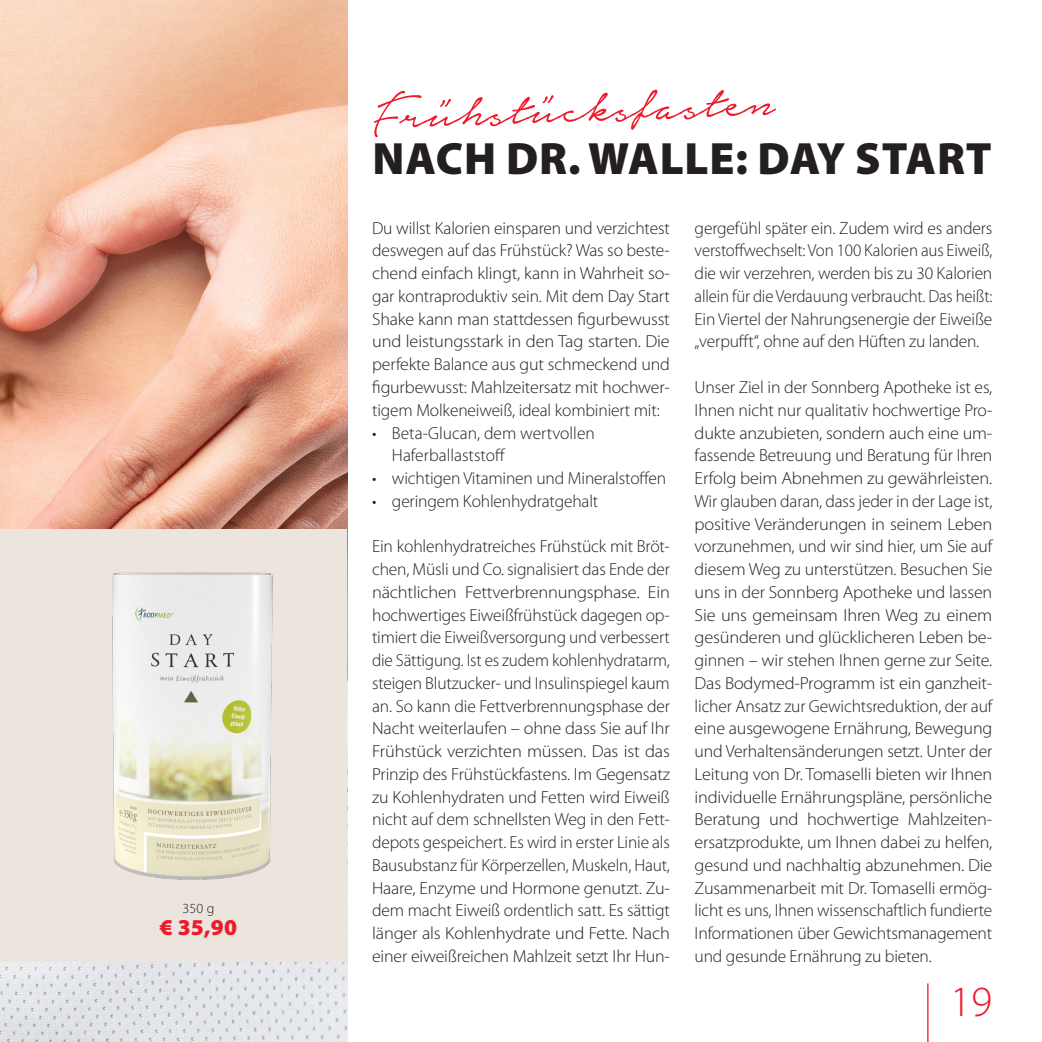
<style>
.page{position:relative;width:1042px;height:1042px;background:#fff}
.page>*{position:absolute;margin:0;border:0;box-sizing:border-box;transform-origin:0 0}
.t1{font:66.5px "Notera Personal Use Only";color:#ee1b2d}
.t2{font:900 45.5px "Myriad Pro";letter-spacing:.02em;color:#231f20}
.t3{font:300 43.23px "Myriad Pro";color:#ee1b2d}
.t4{font:900 22.75px "Myriad Pro";color:#ee1b2d}
.t5{font:300 17.5px/22.8px "Myriad Pro";letter-spacing:-.01em;color:#231f20;text-align:justify}
.t6{font:300 14px "Myriad Pro";color:#231f20}
</style>
<div class="page">
<img style="left:0;top:0;width:347px;height:1042px">
<div style="left:0;top:529px;width:347px;height:433px;background:#ebe5de"></div>
<img style="left:112px;top:566px;width:236px;height:351px">
<hr style="left:927px;top:983px;width:1px;height:59px;background:#ee1b2d">
<p class="t6" style="left:183px;top:901px;width:33px">350 g</p>
<h3 class="t4" style="left:160px;top:915px;width:79px">€ 35,90</h3>
<h1 class="t1" style="left:372px;top:81px;width:403px;rotate:-2deg">Frühstücksfasten</h1>
<h2 class="t2" style="left:373px;top:133px;width:621px">NACH DR. WALLE: DAY START</h2>
<p class="t5" style="left:372px;top:217px;width:299px">Du willst Kalorien einsparen und verzichtest deswegen auf das Frühstück? Was so beste&shy;chend einfach klingt, kann in Wahrheit so&shy;gar kontraproduktiv sein. Mit dem Day Start Shake kann man stattdessen figurbewusst und leistungsstark in den Tag starten. Die perfekte Balance aus gut schmeckend und figurbewusst: Mahlzeitersatz mit hochwer&shy;tigem Molkeneiweiß, ideal kombiniert mit:</p>
<p class="t5" style="left:392px;top:421px;width:204px;text-indent:-20px">• Beta-Glucan, dem wertvollen<br>Haferballaststoff</p>
<p class="t5" style="left:372px;top:467px;width:296px">• wichtigen Vitaminen und Mineralstoffen</p>
<p class="t5" style="left:372px;top:490px;width:228px">• geringem Kohlenhydratgehalt</p>
<p class="t5" style="left:372px;top:535px;width:299px">Ein kohlenhydratreiches Frühstück mit Bröt&shy;chen, Müsli und Co. signalisiert das Ende der nächtlichen Fettverbrennungsphase. Ein hochwertiges Eiweißfrühstück dagegen op&shy;timiert die Eiweißversorgung und verbessert die Sättigung. Ist es zudem kohlenhydratarm, steigen Blutzucker- und Insulinspiegel kaum an. So kann die Fettverbrennungsphase der Nacht weiterlaufen – ohne dass Sie auf Ihr Frühstück verzichten müssen. Das ist das Prinzip des Frühstückfastens. Im Gegensatz zu Kohlenhydraten und Fetten wird Eiweiß nicht auf dem schnellsten Weg in den Fett&shy;depots gespeichert. Es wird in erster Linie als Bausubstanz für Körperzellen, Muskeln, Haut, Haare, Enzyme und Hormone genutzt. Zu&shy;dem macht Eiweiß ordentlich satt. Es sättigt länger als Kohlenhydrate und Fette. Nach einer eiweißreichen Mahlzeit setzt Ihr Hun-</p>
<p class="t5" style="left:694px;top:217px;width:299px">gergefühl später ein. Zudem wird es anders verstoffwechselt: Von 100 Kalorien aus Eiweiß, die wir verzehren, werden bis zu 30 Kalorien allein für die Verdauung verbraucht. Das heißt:<br>Ein Viertel der Nahrungsenergie der Eiweiße „verpufft“, ohne auf den Hüften zu landen.</p>
<p class="t5" style="left:694px;top:376px;width:299px">Unser Ziel in der Sonnberg Apotheke ist es, Ihnen nicht nur qualitativ hochwertige Pro&shy;dukte anzubieten, sondern auch eine um&shy;fassende Betreuung und Beratung für Ihren Erfolg beim Abnehmen zu gewährleisten.<br>Wir glauben daran, dass jeder in der Lage ist, positive Veränderungen in seinem Leben vorzunehmen, und wir sind hier, um Sie auf diesem Weg zu unterstützen. Besuchen Sie uns in der Sonnberg Apotheke und lassen Sie uns gemeinsam Ihren Weg zu einem gesünderen und glücklicheren Leben be&shy;ginnen – wir stehen Ihnen gerne zur Seite.<br>Das Bodymed-Programm ist ein ganzheit&shy;licher Ansatz zur Gewichtsreduktion, der auf eine ausgewogene Ernährung, Bewegung und Verhaltensänderungen setzt. Unter der Leitung von Dr. Tomaselli bieten wir Ihnen individuelle Ernährungspläne, persönliche Beratung und hochwertige Mahlzeiten&shy;ersatzprodukte, um Ihnen dabei zu helfen, gesund und nachhaltig abzunehmen. Die Zusammenarbeit mit Dr. Tomaselli ermög&shy;licht es uns, Ihnen wissenschaftlich fundierte Informationen über Gewichtsmanagement und gesunde Ernährung zu bieten.</p>
<h3 class="t3" style="left:950px;top:977px;width:44px">19</h3>
</div>
